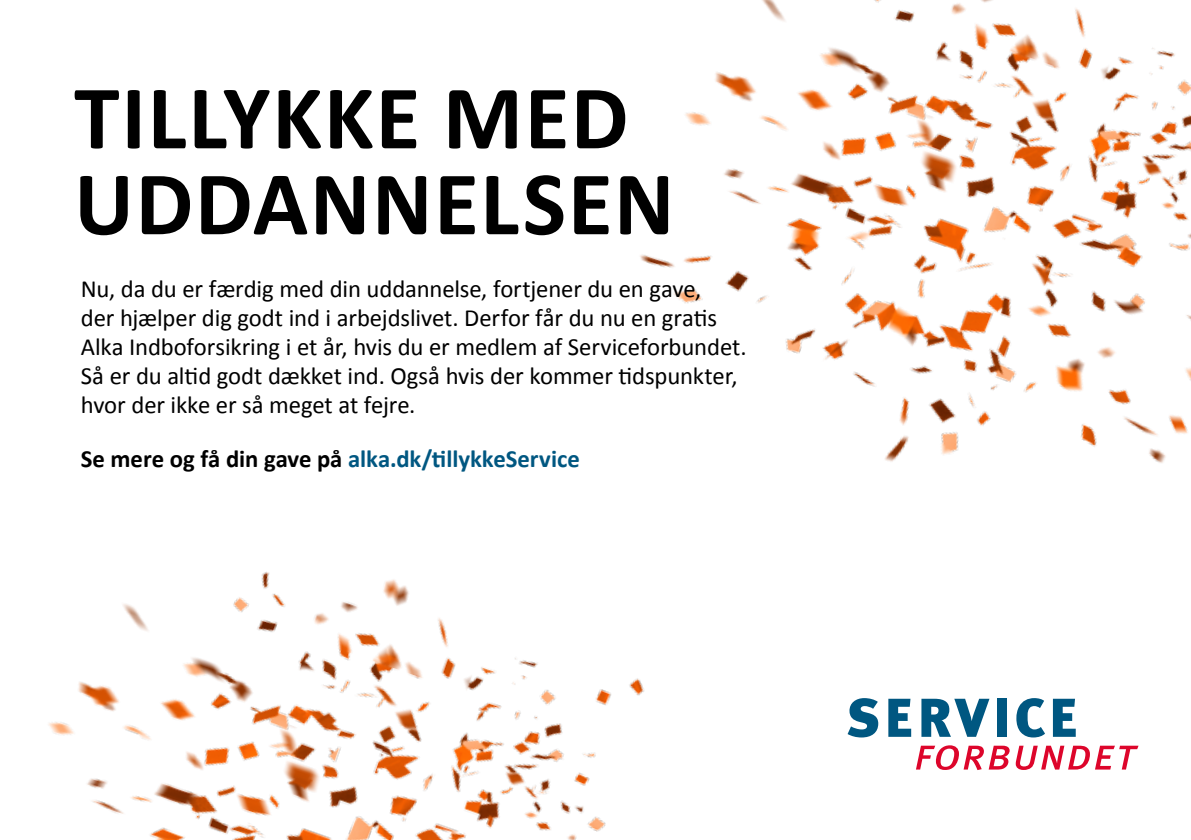
<style>
.page{position:relative;width:1191px;height:840px;background:#fff}
.page>*{position:absolute;margin:0;border:0;box-sizing:border-box;transform-origin:0 0}
.t1{font:700 91.6px/85.8px "Calibri";letter-spacing:.02em;color:#000}
.t2{font:24.6px/29px "Calibri";letter-spacing:-.005em;color:#000}
.t3{font:700 24.6px "Calibri";color:#005781}
.s1{color:#000}
</style>
<div class="page">
<img style="left:640px;top:0;width:551px;height:463px">
<img style="left:48px;top:386px;width:848px;height:453px">
<svg style="left:847px;top:697px;width:31px;height:40px"></svg>
<svg style="left:888px;top:698px;width:23px;height:38px"></svg>
<svg style="left:921px;top:698px;width:68px;height:38px"></svg>
<div style="left:996px;top:698px;width:10px;height:38px;background:#005781"></div>
<svg style="left:1016px;top:698px;width:29px;height:39px"></svg>
<svg style="left:1053px;top:698px;width:22px;height:38px"></svg>
<svg style="left:916px;top:745px;width:93px;height:24px"></svg>
<svg style="left:1015px;top:745px;width:123px;height:24px"></svg>
<h1 class="t1" style="left:74px;top:75px;width:602px">TILLYKKE MED<br>UDDANNELSEN</h1>
<p class="t2" style="left:81px;top:274px;width:667px">Nu, da du er færdig med din uddannelse, fortjener du en gave,<br>der hjælper dig godt ind i arbejdslivet. Derfor får du nu en gratis Alka Indboforsikring i et år, hvis du er medlem af Serviceforbundet.<br>Så er du altid godt dækket ind. Også hvis der kommer tidspunkter, hvor der ikke er så meget at fejre.</p>
<p class="t3" style="left:81px;top:442px;width:500px"><span class="s1">Se mere og få din gave på</span> alka.dk/tillykkeService</p>
</div>
